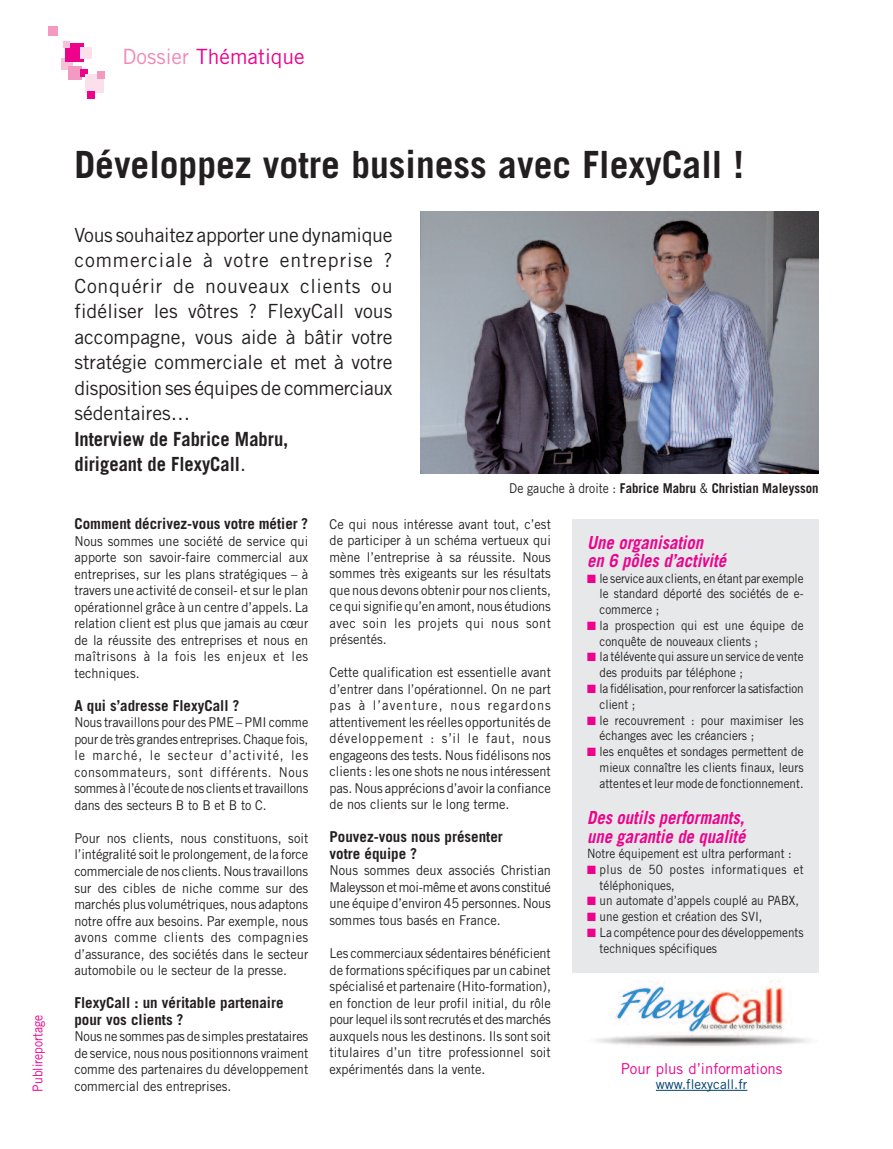
<style>
.page{position:relative;width:893px;height:1149px;background:#fff}
.page>*{position:absolute;margin:0;border:0;box-sizing:border-box;transform-origin:0 0}
.t1{font:700 37.5px "Trade Gothic";color:#231f20}
.t2{font:21px "Trade Gothic";color:#ed028c}
.t3{font:19.5px/25.5px "Trade Gothic";letter-spacing:-.02em;color:#231f20;text-align:justify}
.t4{font:700 19.5px/25.5px "Trade Gothic";color:#231f20;scale:.95 1}
.t5{font:italic 700 18px/18px "Trade Gothic";color:#ed028c;scale:.92 1}
.t6{font:700 15px/16.5px "Trade Gothic";color:#231f20}
.t7{font:15px "Trade Gothic";color:#ed028c}
.t8{font:13.5px/16.5px "Trade Gothic";color:#231f20;text-align:justify;scale:.95 1}
.t9{font:13.5px/16.5px "Trade Gothic";color:#231f20;text-align:justify;scale:.93 1}
.t10{font:700 13.5px "Trade Gothic";color:#231f20;scale:.95 1}
.t11{font:13.5px "Trade Gothic";color:#02406e}
.t12{font:13.5px "Trade Gothic";color:#ed028c;scale:.9 1}
.t13{font:12.75px/15.8px "Trade Gothic";color:#231f20;scale:.92 1}
.t14{font:12.75px/15.8px "Trade Gothic";letter-spacing:-.025em;color:#231f20;scale:.92 1}
.t15{font:12.75px/15.8px "Trade Gothic";letter-spacing:.04em;color:#231f20;scale:.92 1}
.s1{color:#f287b6}
.s2{font-weight:400}
.s3{color:#ed028c}
</style>
<div class="page">
<div style="left:572px;top:518px;width:247px;height:454px;background:#e7e8e9"></div>
<img style="left:595px;top:981px;width:216px;height:65px">
<hr style="left:656px;top:1089px;width:91px;height:1px;background:#02406e">
<img style="left:421px;top:211px;width:398px;height:263px">
<div style="left:62px;top:58px;width:11px;height:12px;background:#f7c1d9"></div>
<div style="left:65px;top:44px;width:18px;height:18px;background:#ed028c"></div>
<div style="left:48px;top:26px;width:10px;height:10px;background:#f499c2"></div>
<div style="left:80px;top:47px;width:12px;height:12px;background:#fbdfeb"></div>
<div style="left:69px;top:66px;width:13px;height:13px;background:#f499c2"></div>
<div style="left:80px;top:69px;width:8px;height:8px;background:#ed028c"></div>
<div style="left:85px;top:74px;width:18px;height:18px;background:#fbdfeb"></div>
<div style="left:97px;top:71px;width:7px;height:8px;background:#f499c2"></div>
<div style="left:63px;top:42px;width:7px;height:6px;background:#f7c1d9"></div>
<div style="left:87px;top:91px;width:8px;height:7px;background:#ed028c"></div>
<h2 class="t2" style="left:123px;top:49px;width:184px"><span class="s1">Dossier</span> Thématique</h2>
<p class="t12" style="left:33px;top:1091px;width:87px;rotate:-90deg">Publireportage</p>
<h1 class="t1" style="left:74px;top:150px;width:671px">Développez votre business avec FlexyCall !</h1>
<p class="t3" style="left:74px;top:223px;width:320px">Vous souhaitez apporter une dynamique commerciale à votre entreprise ?<br>Conquérir de nouveaux clients ou fidéliser les vôtres ? FlexyCall vous accompagne, vous aide à bâtir votre stratégie commerciale et met à votre disposition ses équipes de commerciaux sédentaires…</p>
<h3 class="t4" style="left:74px;top:427px;width:227px">Interview de Fabrice Mabru, dirigeant de FlexyCall<span class="s2">.</span></h3>
<p class="t10" style="left:509px;top:482px;width:327px"><span class="s2">De gauche à droite :</span> Fabrice Mabru <span class="s2">&amp;</span> Christian Maleysson</p>
<p class="t6" style="left:74px;top:517px;width:235px">Comment décrivez-vous votre métier ?</p>
<p class="t8" style="left:74px;top:533px;width:248px">Nous sommes une société de service qui apporte son savoir-faire commercial aux entreprises, sur les plans stratégiques – à travers une activité de conseil- et sur le plan opérationnel grâce à un centre d’appels. La relation client est plus que jamais au cœur de la réussite des entreprises et nous en maîtrisons à la fois les enjeux et les techniques.</p>
<p class="t6" style="left:74px;top:698px;width:166px">A qui s’adresse FlexyCall ?</p>
<p class="t9" style="left:74px;top:715px;width:253px">Nous travaillons pour des PME – PMI comme pour de très grandes entreprises. Chaque fois, le marché, le secteur d’activité, les consommateurs, sont différents. Nous sommes à l’écoute de nos clients et travaillons dans des secteurs B to B et B to C.</p>
<p class="t8" style="left:74px;top:830px;width:248px">Pour nos clients, nous constituons, soit l’intégralité soit le prolongement, de la force commerciale de nos clients. Nous travaillons sur des cibles de niche comme sur des marchés plus volumétriques, nous adaptons notre offre aux besoins. Par exemple, nous avons comme clients des compagnies d’assurance, des sociétés dans le secteur automobile ou le secteur de la presse.</p>
<p class="t6" style="left:74px;top:995px;width:211px">FlexyCall : un véritable partenaire pour vos clients ?</p>
<p class="t8" style="left:74px;top:1028px;width:248px">Nous ne sommes pas de simples prestataires de service, nous nous positionnons vraiment comme des partenaires du développement commercial des entreprises.</p>
<p class="t8" style="left:330px;top:516px;width:235px">Ce qui nous intéresse avant tout, c’est de participer à un schéma vertueux qui mène l’entreprise à sa réussite. Nous sommes très exigeants sur les résultats que nous devons obtenir pour nos clients, ce qui signifie qu’en amont, nous étudions avec soin les projets qui nous sont présentés.</p>
<p class="t8" style="left:330px;top:665px;width:235px">Cette qualification est essentielle avant d’entrer dans l’opérationnel. On ne part pas à l’aventure, nous regardons attentivement les réelles opportunités de développement : s’il le faut, nous engageons des tests. Nous fidélisons nos clients : les one shots ne nous intéressent pas. Nous apprécions d’avoir la confiance de nos clients sur le long terme.</p>
<p class="t6" style="left:330px;top:830px;width:175px">Pouvez-vous nous présenter votre équipe ?</p>
<p class="t8" style="left:330px;top:863px;width:235px">Nous sommes deux associés Christian Maleysson et moi-même et avons constitué une équipe d’environ 45 personnes. Nous sommes tous basés en France.</p>
<p class="t8" style="left:330px;top:945px;width:235px">Les commerciaux sédentaires bénéficient de formations spécifiques par un cabinet spécialisé et partenaire (Hito-formation), en fonction de leur profil initial, du rôle pour lequel ils sont recrutés et des marchés auxquels nous les destinons. Ils sont soit titulaires d’un titre professionnel soit expérimentés dans la vente.</p>
<h3 class="t5" style="left:587px;top:535px;width:152px">Une organisation<br>en 6 pôles d’activité</h3>
<p class="t13" style="left:600px;top:571px;width:223px;text-align:justify;text-indent:-12px"><span class="s3">■</span> le service aux clients, en étant par exemple le standard déporté des sociétés de e&shy;commerce ;</p>
<p class="t13" style="left:600px;top:618px;width:223px;text-indent:-12px"><span class="s3">■</span> la prospection qui est une équipe de conquête de nouveaux clients ;</p>
<p class="t13" style="left:600px;top:650px;width:223px;text-indent:-12px"><span class="s3">■</span> la télévente qui assure un service de vente des produits par téléphone ;</p>
<p class="t14" style="left:600px;top:681px;width:223px;text-indent:-12px"><span class="s3">■</span> la fidélisation, pour renforcer la satisfaction client ;</p>
<p class="t13" style="left:600px;top:713px;width:223px;text-indent:-12px"><span class="s3">■</span> le recouvrement : pour maximiser les échanges avec les créanciers ;</p>
<p class="t13" style="left:600px;top:744px;width:223px;text-align:justify;text-indent:-12px"><span class="s3">■</span> les enquêtes et sondages permettent de mieux connaître les clients finaux, leurs attentes et leur mode de fonctionnement.</p>
<h3 class="t5" style="left:587px;top:808px;width:173px;line-height:19.5px">Des outils performants, une garantie de qualité</h3>
<p class="t13" style="left:587px;top:846px;width:224px">Notre équipement est ultra performant :</p>
<p class="t15" style="left:600px;top:862px;width:223px;text-indent:-12px"><span class="s3">■</span> plus de 50 postes informatiques et téléphoniques,</p>
<p class="t13" style="left:587px;top:893px;width:232px"><span class="s3">■</span> un automate d’appels couplé au PABX,</p>
<p class="t13" style="left:587px;top:909px;width:192px"><span class="s3">■</span> une gestion et création des SVI,</p>
<p class="t13" style="left:600px;top:925px;width:223px;text-indent:-12px"><span class="s3">■</span> La compétence pour des développements techniques spécifiques</p>
<p class="t7" style="left:621px;top:1062px;width:163px">Pour plus d’informations</p>
<p class="t11" style="left:656px;top:1078px;width:93px">www.flexycall.fr</p>
</div>
